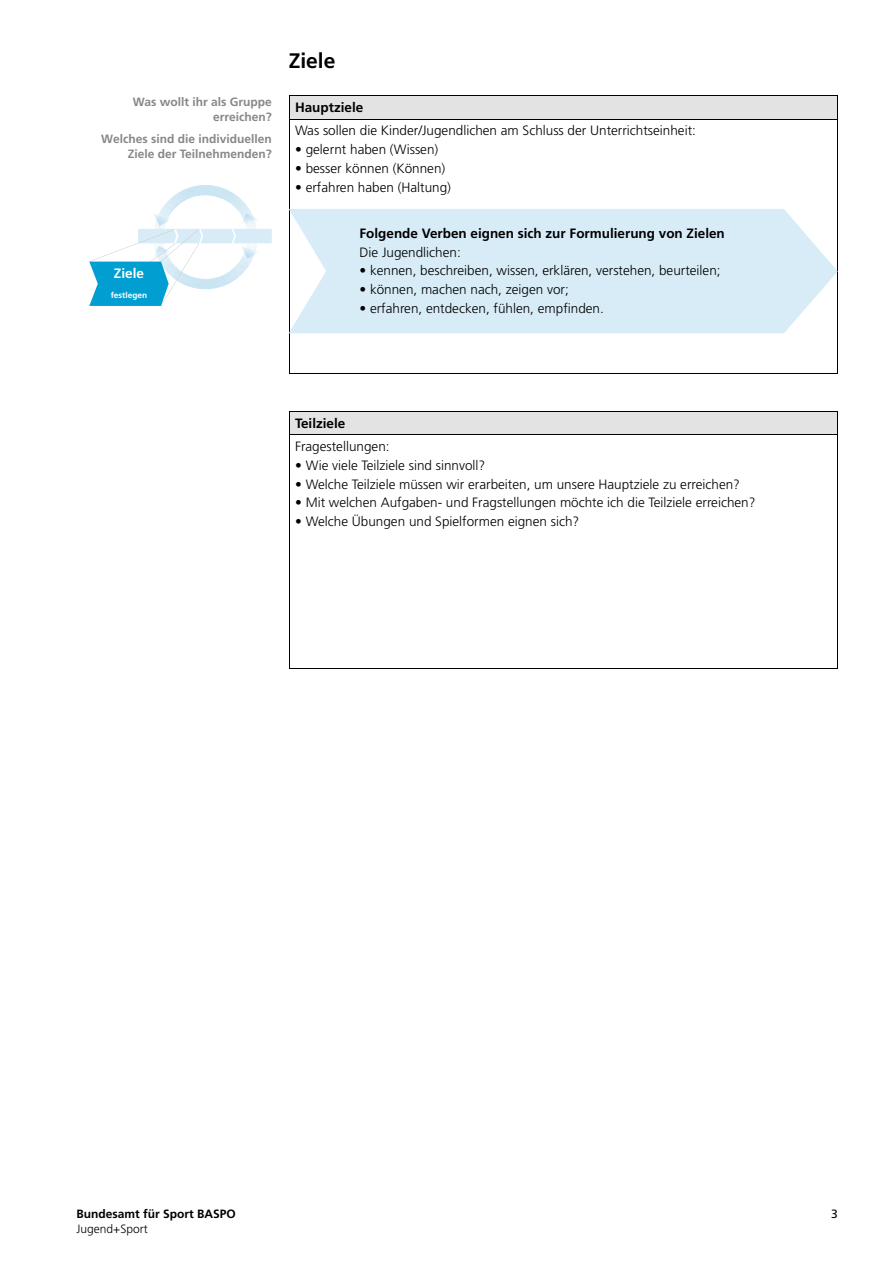
<style>
.page{position:relative;width:893px;height:1263px;background:#fff}
.page>*{position:absolute;margin:0;border:0;box-sizing:border-box;transform-origin:0 0}
.t1{font:700 21px "Frutiger LT";color:#000}
.t2{font:300 13.5px "Frutiger LT";color:#000}
.t3{font:700 13.5px "Frutiger LT";color:#000}
.t4{font:700 13.5px "Frutiger LT";color:#fff}
.t5{font:700 12px/15px "Frutiger LT";color:#868786;text-align:right}
.t6{font:700 12px "Frutiger LT";color:#000}
.t7{font:300 12px "Frutiger LT";color:#000}
.t8{font:12px "Frutiger LT";color:#000}
.t9{font:700 8.4px "Frutiger LT";color:#fff}
</style>
<div class="page">
<div style="left:289px;top:96px;width:548px;height:23px;background:#e3e3e3"></div>
<hr style="left:289px;top:96px;width:549px;height:1px;background:#000">
<svg style="left:289px;top:97px;width:1px;height:22px"></svg>
<svg style="left:837px;top:97px;width:1px;height:22px"></svg>
<hr style="left:289px;top:119px;width:549px;height:1px;background:#000">
<hr style="left:289px;top:120px;width:1px;height:253px;background:#000">
<hr style="left:837px;top:120px;width:1px;height:253px;background:#000">
<hr style="left:289px;top:373px;width:549px;height:1px;background:#000">
<div style="left:289px;top:412px;width:548px;height:23px;background:#e3e3e3"></div>
<hr style="left:289px;top:411px;width:549px;height:1px;background:#000">
<svg style="left:289px;top:412px;width:1px;height:23px"></svg>
<svg style="left:837px;top:412px;width:1px;height:23px"></svg>
<hr style="left:289px;top:435px;width:549px;height:1px;background:#000">
<hr style="left:289px;top:435px;width:1px;height:233px;background:#000">
<hr style="left:837px;top:435px;width:1px;height:233px;background:#000">
<hr style="left:289px;top:668px;width:549px;height:1px;background:#000">
<svg style="left:89px;top:185px;width:183px;height:121px"></svg>
<svg style="left:289px;top:209px;width:549px;height:124px;background:#daecf6"></svg>
<p class="t5" style="left:133px;top:94px;width:140px">Was wollt ihr als Gruppe erreichen?</p>
<p class="t5" style="left:101px;top:131px;width:172px">Welches sind die individuellen<br>Ziele der Teilnehmenden?</p>
<p class="t4" style="left:114px;top:265px;width:32px">Ziele</p>
<p class="t9" style="left:111px;top:290px;width:38px">festlegen</p>
<h1 class="t1" style="left:289px;top:48px;width:48px">Ziele</h1>
<p class="t3" style="left:295px;top:99px;width:70px">Hauptziele</p>
<p class="t2" style="left:295px;top:123px;width:402px">Was sollen die Kinder/Jugendlichen am Schluss der Unterrichtseinheit:</p>
<p class="t2" style="left:295px;top:142px;width:145px">• gelernt haben (Wissen)</p>
<p class="t2" style="left:295px;top:161px;width:152px">• besser können (Können)</p>
<p class="t2" style="left:295px;top:179px;width:157px">• erfahren haben (Haltung)</p>
<p class="t3" style="left:359px;top:225px;width:367px">Folgende Verben eignen sich zur Formulierung von Zielen</p>
<p class="t2" style="left:359px;top:244px;width:103px">Die Jugendlichen:</p>
<p class="t2" style="left:359px;top:263px;width:363px">• kennen, beschreiben, wissen, erklären, verstehen, beurteilen;</p>
<p class="t2" style="left:359px;top:282px;width:211px">• können, machen nach, zeigen vor;</p>
<p class="t2" style="left:359px;top:300px;width:246px">• erfahren, entdecken, fühlen, empfinden.</p>
<p class="t3" style="left:295px;top:415px;width:52px">Teilziele</p>
<p class="t2" style="left:295px;top:439px;width:96px">Fragestellungen:</p>
<p class="t2" style="left:295px;top:457px;width:192px">• Wie viele Teilziele sind sinnvoll?</p>
<p class="t2" style="left:295px;top:476px;width:446px">• Welche Teilziele müssen wir erarbeiten, um unsere Hauptziele zu erreichen?</p>
<p class="t2" style="left:295px;top:495px;width:462px">• Mit welchen Aufgaben- und Fragstellungen möchte ich die Teilziele erreichen?</p>
<p class="t2" style="left:295px;top:514px;width:286px">• Welche Übungen und Spielformen eignen sich?</p>
<p class="t6" style="left:77px;top:1207px;width:161px">Bundesamt für Sport BASPO</p>
<p class="t8" style="left:831px;top:1207px;width:8px">3</p>
<p class="t7" style="left:77px;top:1222px;width:73px">Jugend+Sport</p>
</div>
